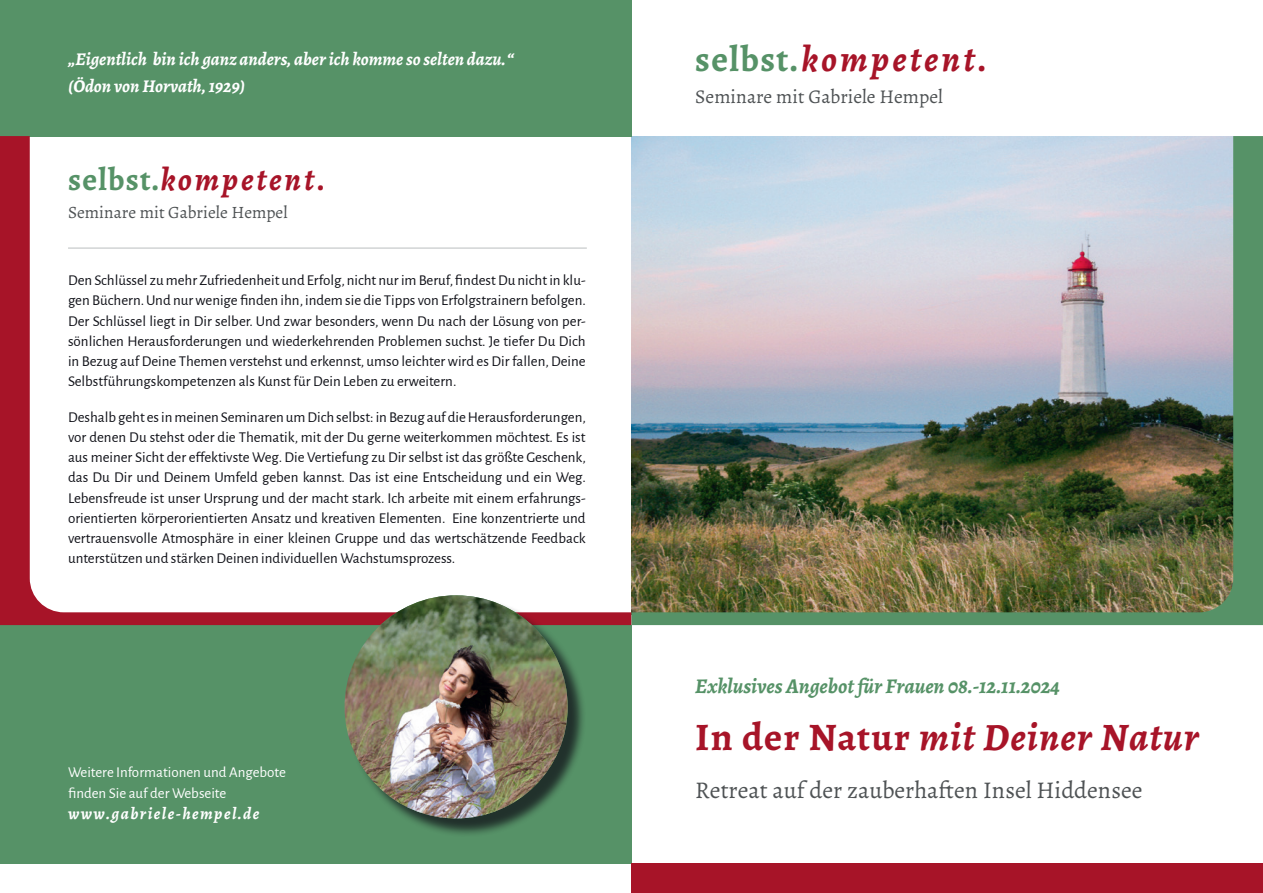
<style>
.page{position:relative;width:1263px;height:893px;background:#fff}
.page>*{position:absolute;margin:0;border:0;box-sizing:border-box;transform-origin:0 0}
.t1{font:italic 700 39px "Alegreya";letter-spacing:.03em;color:#a71428}
.t2{font:italic 700 36px "Alegreya";letter-spacing:.09em;color:#a71428}
.t3{font:italic 700 31.95px "Alegreya";letter-spacing:.09em;color:#a71428}
.t4{font:24px "Alegreya";color:#4e5254}
.t5{font:italic 700 21px "Alegreya";color:#569267}
.t6{font:19.5px "Alegreya";color:#4e5254}
.t7{font:italic 700 18px "Alegreya";color:#fff}
.t8{font:17.25px "Alegreya";color:#4e5254}
.t9{font:italic 700 16.5px "Alegreya";letter-spacing:.09em;color:#fff}
.t10{font:15px/20.2px "Alegreya Sans";color:#101118;text-align:justify}
.t11{font:15px "Alegreya Sans";color:#fff}
.s1{font-style:normal;color:#569267}
.s2{font-style:normal}
</style>
<div class="page">
<div style="left:0;top:625px;width:631px;height:238px;background:#569267"></div>
<div style="left:631px;top:863px;width:632px;height:30px;background:#a71428"></div>
<div style="left:0;top:0;width:631px;height:136px;background:#569267"></div>
<svg style="left:0;top:136px;width:631px;height:489px"></svg>
<div style="left:347px;top:598px;width:239px;height:239px;background:#101118;opacity:.75"></div>
<img style="left:345px;top:595px;width:223px;height:223px;border-radius:112px">
<img style="left:631px;top:136px;width:632px;height:489px">
<p class="t7" style="left:68px;top:47px;width:446px">„Eigentlich bin ich ganz anders, aber ich komme so selten dazu.“</p>
<p class="t7" style="left:68px;top:74px;width:179px">(Ödon von Horvath, 1929)</p>
<p class="t3" style="left:68px;top:159px;width:258px"><span class="s1">selbst.</span>kompetent<span class="s2">.</span></p>
<p class="t8" style="left:68px;top:202px;width:221px">Seminare mit Gabriele Hempel</p>
<p class="t10" style="left:68px;top:270px;width:519px">Den Schlüssel zu mehr Zufriedenheit und Erfolg, nicht nur im Beruf, findest Du nicht in klu&shy;gen Büchern. Und nur wenige finden ihn, indem sie die Tipps von Erfolgstrainern befolgen.<br>Der Schlüssel liegt in Dir selber. Und zwar besonders, wenn Du nach der Lösung von per&shy;sönlichen Herausforderungen und wiederkehrenden Problemen suchst. Je tiefer Du Dich in Bezug auf Deine Themen verstehst und erkennst, umso leichter wird es Dir fallen, Deine Selbstführungskompetenzen als Kunst für Dein Leben zu erweitern.</p>
<p class="t10" style="left:68px;top:406px;width:519px">Deshalb geht es in meinen Seminaren um Dich selbst: in Bezug auf die Herausforderungen, vor denen Du stehst oder die Thematik, mit der Du gerne weiterkommen möchtest. Es ist aus meiner Sicht der effektivste Weg. Die Vertiefung zu Dir selbst ist das größte Geschenk, das Du Dir und Deinem Umfeld geben kannst. Das ist eine Entscheidung und ein Weg.<br>Lebensfreude ist unser Ursprung und der macht stark. Ich arbeite mit einem erfahrungs&shy;orientierten körperorientierten Ansatz und kreativen Elementen. Eine konzentrierte und vertrauensvolle Atmosphäre in einer kleinen Gruppe und das wertschätzende Feedback unterstützen und stärken Deinen individuellen Wachstumsprozess.</p>
<p class="t11" style="left:68px;top:762px;width:219px">Weitere Informationen und Angebote</p>
<p class="t11" style="left:68px;top:783px;width:160px">finden Sie auf der Webseite</p>
<p class="t9" style="left:68px;top:803px;width:193px">www.gabriele-hempel.de</p>
<p class="t2" style="left:695px;top:35px;width:292px"><span class="s1">selbst.</span>kompetent<span class="s2">.</span></p>
<p class="t6" style="left:695px;top:84px;width:249px">Seminare mit Gabriele Hempel</p>
<p class="t5" style="left:695px;top:673px;width:366px">Exklusives Angebot für Frauen 08.-12.11.2024</p>
<p class="t1" style="left:695px;top:712px;width:505px"><span class="s2">In der Natur</span> mit Deiner Natur</p>
<p class="t4" style="left:695px;top:775px;width:449px">Retreat auf der zauberhaften Insel Hiddensee</p>
</div>
